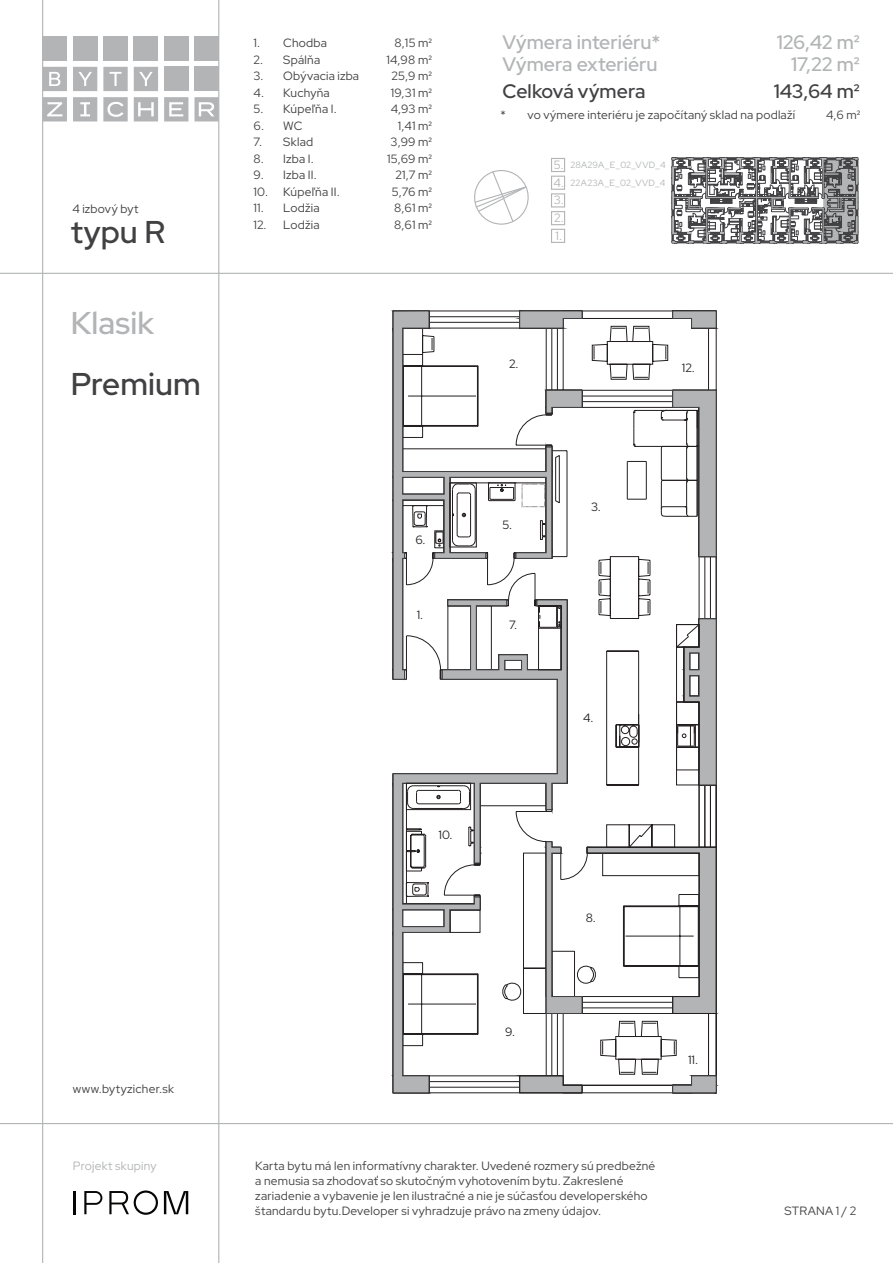
<style>
.page{position:relative;width:893px;height:1263px;background:#fff}
.page>*{position:absolute;margin:0;border:0;box-sizing:border-box;transform-origin:0 0}
.t1{font:600 31.5px "Red Hat Display";color:#414042}
.t2{font:600 31.5px "Red Hat Display";letter-spacing:.01em;color:#b2b4b5}
.t3{font:600 19.5px "Red Hat Display";color:#b2b4b5}
.t4{font:600 19.5px "Red Hat Display";color:#414042}
.t5{font:12px/15px "Red Hat Display";letter-spacing:.02em;color:#414042}
.t6{font:12px "Red Hat Display";color:#231f20}
.t7{font:12px/17.7px "Red Hat Display";letter-spacing:.02em;color:#b2b4b5}
.t8{font:9px/17.9px "Red Hat Display";letter-spacing:.025em;color:#b2b4b5}
</style>
<div class="page">
<svg style="left:551px;top:158px;width:14px;height:85px"></svg>
<hr style="left:73px;top:1191px;width:2px;height:23px;background:#050504">
<svg style="left:84px;top:1191px;width:18px;height:23px"></svg>
<svg style="left:109px;top:1190px;width:49px;height:25px"></svg>
<svg style="left:164px;top:1191px;width:24px;height:23px"></svg>
<svg style="left:474px;top:170px;width:55px;height:55px"></svg>
<svg style="left:43px;top:97px;width:24px;height:24px"></svg>
<svg style="left:103px;top:97px;width:25px;height:24px"></svg>
<svg style="left:134px;top:97px;width:24px;height:24px"></svg>
<svg style="left:164px;top:97px;width:24px;height:24px"></svg>
<svg style="left:194px;top:97px;width:24px;height:24px"></svg>
<svg style="left:73px;top:97px;width:24px;height:24px"></svg>
<svg style="left:43px;top:67px;width:24px;height:24px"></svg>
<svg style="left:73px;top:67px;width:24px;height:24px"></svg>
<svg style="left:103px;top:67px;width:25px;height:24px"></svg>
<svg style="left:134px;top:67px;width:24px;height:24px"></svg>
<div style="left:164px;top:67px;width:24px;height:24px;background:#b2b4b5"></div>
<div style="left:194px;top:67px;width:25px;height:24px;background:#b2b4b5"></div>
<div style="left:43px;top:36px;width:24px;height:25px;background:#b2b4b5"></div>
<div style="left:73px;top:36px;width:24px;height:25px;background:#b2b4b5"></div>
<div style="left:103px;top:36px;width:25px;height:25px;background:#b2b4b5"></div>
<div style="left:134px;top:36px;width:24px;height:25px;background:#b2b4b5"></div>
<div style="left:164px;top:36px;width:24px;height:25px;background:#b2b4b5"></div>
<div style="left:194px;top:36px;width:25px;height:25px;background:#b2b4b5"></div>
<hr style="left:42px;top:0;width:1px;height:1263px;background:#b2b4b5">
<hr style="left:218px;top:0;width:1px;height:1263px;background:#b2b4b5">
<hr style="left:0;top:273px;width:893px;height:1px;background:#b2b4b5">
<hr style="left:0;top:1123px;width:893px;height:1px;background:#b2b4b5">
<svg style="left:391px;top:310px;width:328px;height:783px"></svg>
<svg style="left:672px;top:158px;width:186px;height:86px"></svg>
<p class="t5" style="left:72px;top:201px;width:68px">4 izbový byt</p>
<h1 class="t1" style="left:71px;top:211px;width:96px">typu R</h1>
<h1 class="t2" style="left:71px;top:302px;width:85px">Klasik</h1>
<h1 class="t1" style="left:71px;top:363px;width:132px">Premium</h1>
<p class="t5" style="left:73px;top:1081px;width:103px">www.bytyzicher.sk</p>
<p class="t7" style="left:73px;top:1157px;width:85px">Projekt skupiny</p>
<p class="t5" style="left:253px;top:36px;width:75px">1. Chodba</p>
<p class="t5" style="left:395px;top:36px;width:39px">8,15 m²</p>
<p class="t5" style="left:253px;top:52px;width:68px">2. Spálňa</p>
<p class="t5" style="left:387px;top:52px;width:47px">14,98 m²</p>
<p class="t5" style="left:253px;top:69px;width:107px">3. Obývacia izba</p>
<p class="t5" style="left:391px;top:69px;width:42px">25,9 m²</p>
<p class="t5" style="left:253px;top:85px;width:78px">4. Kuchyňa</p>
<p class="t5" style="left:391px;top:85px;width:43px">19,31 m²</p>
<p class="t5" style="left:253px;top:102px;width:85px">5. Kúpeľňa I.</p>
<p class="t5" style="left:391px;top:102px;width:43px">4,93 m²</p>
<p class="t5" style="left:253px;top:118px;width:51px">6. WC</p>
<p class="t5" style="left:398px;top:118px;width:36px">1,41 m²</p>
<p class="t5" style="left:253px;top:135px;width:61px">7. Sklad</p>
<p class="t5" style="left:391px;top:135px;width:43px">3,99 m²</p>
<p class="t5" style="left:253px;top:151px;width:62px">8. Izba I.</p>
<p class="t5" style="left:387px;top:151px;width:46px">15,69 m²</p>
<p class="t5" style="left:253px;top:168px;width:65px">9. Izba II.</p>
<p class="t5" style="left:395px;top:168px;width:38px">21,7 m²</p>
<p class="t5" style="left:253px;top:184px;width:88px">10. Kúpeľňa II.</p>
<p class="t5" style="left:392px;top:184px;width:42px">5,76 m²</p>
<p class="t5" style="left:253px;top:201px;width:68px">11. Lodžia</p>
<p class="t5" style="left:394px;top:201px;width:39px">8,61 m²</p>
<p class="t5" style="left:253px;top:217px;width:68px">12. Lodžia</p>
<p class="t5" style="left:394px;top:217px;width:39px">8,61 m²</p>
<h2 class="t3" style="left:503px;top:29px;width:159px">Výmera interiéru*</h2>
<h2 class="t3" style="left:777px;top:29px;width:84px">126,42 m²</h2>
<h2 class="t3" style="left:503px;top:51px;width:156px">Výmera exteriéru</h2>
<h2 class="t3" style="left:791px;top:51px;width:70px">17,22 m²</h2>
<h2 class="t4" style="left:503px;top:78px;width:144px">Celková výmera</h2>
<h2 class="t4" style="left:774px;top:78px;width:87px">143,64 m²</h2>
<p class="t5" style="left:501px;top:107px;width:296px">* vo výmere interiéru je započítaný sklad na podlaží</p>
<p class="t5" style="left:826px;top:107px;width:36px">4,6 m²</p>
<p class="t7" style="left:554px;top:156px;width:12px;text-align:justify">5.<br>4.<br>3.</p>
<p class="t8" style="left:570px;top:156px;width:97px">28A29A_E_02_VVD_4<br>22A23A_E_02_VVD_4</p>
<p class="t7" style="left:554px;top:209px;width:11px">2.<br>1.</p>
<p class="t6" style="left:509px;top:355px;width:11px">2.</p>
<p class="t6" style="left:682px;top:359px;width:14px">12.</p>
<p class="t6" style="left:416px;top:532px;width:12px">6.</p>
<p class="t6" style="left:417px;top:606px;width:8px">1.</p>
<p class="t6" style="left:503px;top:517px;width:11px">5.</p>
<p class="t6" style="left:509px;top:617px;width:9px">7.</p>
<p class="t6" style="left:439px;top:827px;width:16px">10.</p>
<p class="t6" style="left:505px;top:1024px;width:11px">9.</p>
<p class="t6" style="left:591px;top:499px;width:11px">3.</p>
<p class="t6" style="left:583px;top:710px;width:12px">4.</p>
<p class="t6" style="left:586px;top:910px;width:12px">8.</p>
<p class="t6" style="left:688px;top:1052px;width:11px">11.</p>
<p class="t5" style="left:255px;top:1158px;width:402px">Karta bytu má len informatívny charakter. Uvedené rozmery sú predbežné a nemusia sa zhodovať so skutočným vyhotovením bytu. Zakreslené zariadenie a vybavenie je len ilustračné a nie je súčasťou developerského štandardu bytu.Developer si vyhradzuje právo na zmeny údajov.</p>
<p class="t5" style="left:784px;top:1203px;width:74px">STRANA 1 / 2</p>
</div>
